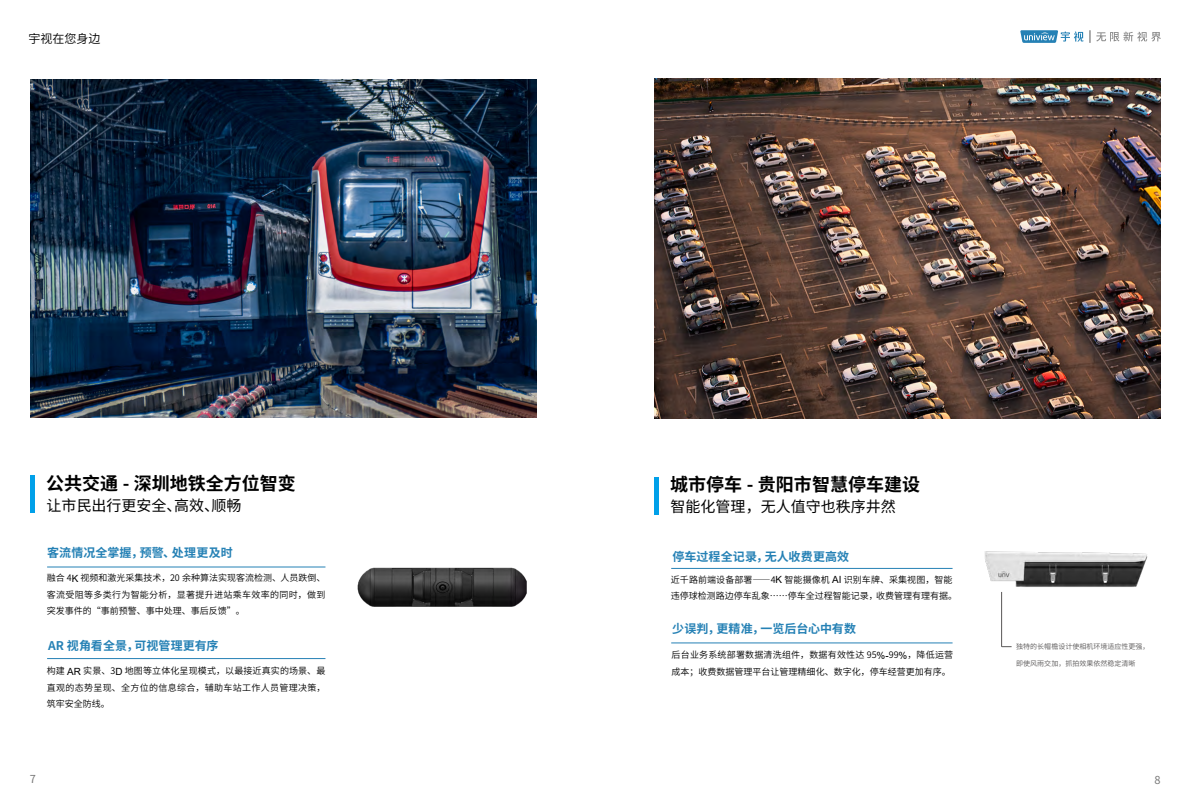
<style>
.page{position:relative;width:1191px;height:808px;background:#fff}
.page>*{position:absolute;margin:0;border:0;box-sizing:border-box;transform-origin:0 0}
.t1{font:700 18px "Source Han Sans CN";color:#000}
.t2{font:15px "Source Han Sans CN";color:#000}
.t3{font:700 12px "Source Han Sans CN";letter-spacing:.005em;color:#2581b5}
.t4{font:12px "Source Han Sans CN";color:#000}
.t5{font:11px "Source Han Sans CN";color:#777}
.t6{font:9px/16.5px "Source Han Sans CN";letter-spacing:.01em;color:#000;text-align:justify}
.t7{font:7px "Source Han Sans CN";color:#595757}
.s1{font-family:"Arial";font-size:9.9px}
</style>
<div class="page">
<hr style="left:30px;top:475px;width:4px;height:38px;background:#00a0e9">
<img style="left:31px;top:80px;width:506px;height:337px">
<img style="left:654px;top:79px;width:507px;height:340px">
<svg style="left:1020px;top:30px;width:63px;height:13px"></svg>
<svg style="left:1096px;top:32px;width:65px;height:10px"></svg>
<svg style="left:1089px;top:30px;width:1px;height:13px"></svg>
<hr style="left:47px;top:567px;width:278px;height:1px;background:#2581b5">
<hr style="left:47px;top:658px;width:278px;height:1px;background:#2581b5">
<hr style="left:654px;top:477px;width:4px;height:37px;background:#00a0e9">
<hr style="left:671px;top:568px;width:281px;height:1px;background:#2581b5">
<hr style="left:671px;top:643px;width:281px;height:1px;background:#2581b5">
<img style="left:357px;top:567px;width:170px;height:40px">
<img style="left:946px;top:551px;width:202px;height:68px">
<hr style="left:1001px;top:592px;width:1px;height:55px;background:#595757">
<h3 class="t4" style="left:29px;top:32px;width:74px">宇视在您身边</h3>
<h1 class="t1" style="left:46px;top:473px;width:251px">公共交通 - 深圳地铁全方位智变</h1>
<h2 class="t2" style="left:47px;top:497px;width:196px">让市民出行更安全、高效、顺畅</h2>
<h3 class="t3" style="left:47px;top:546px;width:187px">客流情况全掌握，预警、处理更及时</h3>
<p class="t6" style="left:47px;top:570px;width:280px">融合 4<span class="s1">K</span> 视频和激光采集技术，20 余种算法实现客流检测、人员跌倒、客流受阻等多类行为智能分析，显著提升进站乘车效率的同时，做到突发事件的“事前预警、事中处理、事后反馈”。</p>
<h3 class="t3" style="left:48px;top:638px;width:172px">AR 视角看全景，可视管理更有序</h3>
<p class="t6" style="left:47px;top:663px;width:280px">构建 <span class="s1">AR</span> 实景、3<span class="s1">D</span> 地图等立体化呈现模式，以最接近真实的场景、最直观的态势呈现、全方位的信息综合，辅助车站工作人员管理决策，筑牢安全防线。</p>
<h1 class="t1" style="left:670px;top:475px;width:251px">城市停车 - 贵阳市智慧停车建设</h1>
<h2 class="t2" style="left:670px;top:498px;width:226px">智能化管理，无人值守也秩序井然</h2>
<h3 class="t3" style="left:672px;top:550px;width:178px">停车过程全记录，无人收费更高效</h3>
<p class="t6" style="left:671px;top:571px;width:288px">近千路前端设备部署――4<span class="s1">K</span> 智能摄像机 <span class="s1">AI</span> 识别车牌、采集视图，智能违停球检测路边停车乱象……停车全过程智能记录，收费管理有理有据。</p>
<h3 class="t3" style="left:672px;top:622px;width:185px">少误判，更精准，一览后台心中有数</h3>
<p class="t6" style="left:671px;top:647px;width:283px">后台业务系统部署数据清洗组件，数据有效性达 95<span class="s1">%-</span>99<span class="s1">%</span>，降低运营成本；收费数据管理平台让管理精细化、数字化，停车经营更加有序。</p>
<p class="t7" style="left:1016px;top:643px;width:134px">独特的长帽檐设计使相机环境适应性更强，</p>
<p class="t7" style="left:1016px;top:659px;width:120px">即使风雨交加，抓拍效果依然稳定清晰</p>
<p class="t5" style="left:30px;top:773px;width:8px">7</p>
<p class="t5" style="left:1154px;top:774px;width:8px">8</p>
</div>
